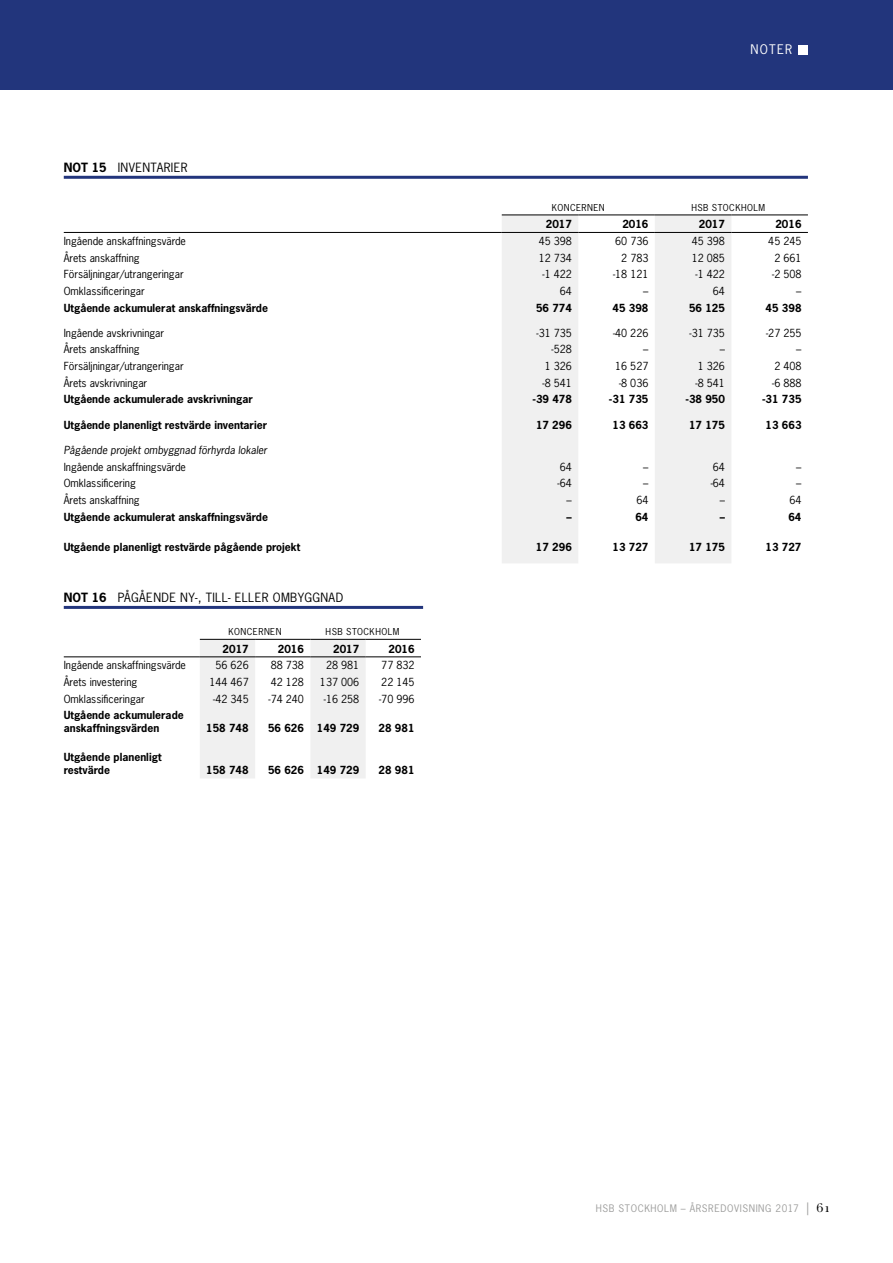
<style>
.page{position:relative;width:893px;height:1263px;background:#fff}
.page>*{position:absolute;margin:0;border:0;box-sizing:border-box;transform-origin:0 0}
.t1{font:12.45px "News Gothic Std";letter-spacing:.1em;color:#fff}
.t2{font:12px "News Gothic Std";letter-spacing:.03em;color:#000}
.t3{font:10.5px "News Gothic Std";color:#000}
.t4{font:700 10.5px/12.8px "News Gothic Std";color:#000}
.t5{font:italic 10.5px "News Gothic Std";color:#000}
.t6{font:9.75px "News Gothic Std";letter-spacing:.06em;color:#9d9d9c}
.t7{font:9px "News Gothic Std";letter-spacing:.05em;color:#000}
.s1{font-weight:700}
.s2{font-family:"New Baskerville Std";font-size:12.75px}
.s3{font-family:"New Baskerville Std";font-size:12.75px;color:#000}
</style>
<div class="page">
<div style="left:0;top:0;width:893px;height:89px;background:#22357c"></div>
<div style="left:798px;top:45px;width:10px;height:9px;background:#fff"></div>
<hr style="left:64px;top:176px;width:744px;height:3px;background:#22357c">
<svg style="left:502px;top:216px;width:229px;height:347px;fill:#f0f0f0"></svg>
<hr style="left:502px;top:215px;width:76px;height:1px;background:#000">
<hr style="left:578px;top:215px;width:77px;height:1px;background:#000">
<hr style="left:655px;top:215px;width:76px;height:1px;background:#000">
<hr style="left:731px;top:215px;width:77px;height:1px;background:#000">
<hr style="left:64px;top:232px;width:438px;height:1px;background:#000">
<hr style="left:502px;top:232px;width:76px;height:1px;background:#000">
<hr style="left:578px;top:232px;width:77px;height:1px;background:#000">
<hr style="left:655px;top:232px;width:76px;height:1px;background:#000">
<hr style="left:731px;top:232px;width:77px;height:1px;background:#000">
<hr style="left:64px;top:606px;width:359px;height:3px;background:#22357c">
<svg style="left:200px;top:640px;width:166px;height:138px"></svg>
<hr style="left:200px;top:639px;width:55px;height:1px;background:#000">
<hr style="left:255px;top:639px;width:55px;height:1px;background:#000">
<hr style="left:310px;top:639px;width:56px;height:1px;background:#000">
<hr style="left:366px;top:639px;width:55px;height:1px;background:#000">
<hr style="left:64px;top:656px;width:136px;height:1px;background:#000">
<hr style="left:200px;top:656px;width:55px;height:1px;background:#000">
<hr style="left:255px;top:656px;width:55px;height:1px;background:#000">
<hr style="left:310px;top:656px;width:56px;height:1px;background:#000">
<hr style="left:366px;top:656px;width:55px;height:1px;background:#000">
<p class="t2" style="left:64px;top:159px;width:125px"><span class="s1">NOT 15</span> INVENTARIER</p>
<p class="t1" style="left:750px;top:42px;width:43px">NOTER</p>
<p class="t7" style="left:552px;top:201px;width:54px">KONCERNEN</p>
<p class="t7" style="left:691px;top:201px;width:75px">HSB STOCKHOLM</p>
<p class="t4" style="left:546px;top:218px;width:28px">2017</p>
<p class="t4" style="left:622px;top:218px;width:28px">2016</p>
<p class="t4" style="left:699px;top:218px;width:28px">2017</p>
<p class="t4" style="left:775px;top:218px;width:28px">2016</p>
<p class="t3" style="left:64px;top:234px;width:124px">Ingående anskaffningsvärde</p>
<p class="t3" style="left:539px;top:234px;width:35px">45 398</p>
<p class="t3" style="left:615px;top:234px;width:35px">60 736</p>
<p class="t3" style="left:692px;top:234px;width:35px">45 398</p>
<p class="t3" style="left:768px;top:234px;width:35px">45 245</p>
<p class="t3" style="left:64px;top:251px;width:77px">Årets anskaffning</p>
<p class="t3" style="left:539px;top:251px;width:35px">12 734</p>
<p class="t3" style="left:621px;top:251px;width:29px">2 783</p>
<p class="t3" style="left:692px;top:251px;width:35px">12 085</p>
<p class="t3" style="left:774px;top:251px;width:29px">2 661</p>
<p class="t3" style="left:64px;top:267px;width:121px">Försäljningar/utrangeringar</p>
<p class="t3" style="left:543px;top:267px;width:31px">-1 422</p>
<p class="t3" style="left:613px;top:267px;width:37px">-18 121</p>
<p class="t3" style="left:696px;top:267px;width:31px">-1 422</p>
<p class="t3" style="left:772px;top:267px;width:31px">-2 508</p>
<p class="t3" style="left:64px;top:284px;width:83px">Omklassificeringar</p>
<p class="t3" style="left:560px;top:284px;width:14px">64</p>
<p class="t3" style="left:643px;top:284px;width:7px">–</p>
<p class="t3" style="left:713px;top:284px;width:14px">64</p>
<p class="t3" style="left:796px;top:284px;width:7px">–</p>
<p class="t4" style="left:64px;top:301px;width:206px">Utgående ackumulerat anskaffningsvärde</p>
<p class="t4" style="left:536px;top:301px;width:37px">56 774</p>
<p class="t4" style="left:612px;top:301px;width:37px">45 398</p>
<p class="t4" style="left:689px;top:301px;width:37px">56 125</p>
<p class="t4" style="left:766px;top:301px;width:37px">45 398</p>
<p class="t3" style="left:64px;top:326px;width:102px">Ingående avskrivningar</p>
<p class="t3" style="left:536px;top:326px;width:37px">-31 735</p>
<p class="t3" style="left:613px;top:326px;width:37px">-40 226</p>
<p class="t3" style="left:690px;top:326px;width:37px">-31 735</p>
<p class="t3" style="left:766px;top:326px;width:37px">-27 255</p>
<p class="t3" style="left:64px;top:343px;width:77px">Årets anskaffning</p>
<p class="t3" style="left:552px;top:343px;width:22px">-528</p>
<p class="t3" style="left:643px;top:343px;width:7px">–</p>
<p class="t3" style="left:720px;top:343px;width:7px">–</p>
<p class="t3" style="left:796px;top:343px;width:7px">–</p>
<p class="t3" style="left:64px;top:359px;width:121px">Försäljningar/utrangeringar</p>
<p class="t3" style="left:545px;top:359px;width:29px">1 326</p>
<p class="t3" style="left:615px;top:359px;width:35px">16 527</p>
<p class="t3" style="left:698px;top:359px;width:29px">1 326</p>
<p class="t3" style="left:774px;top:359px;width:29px">2 408</p>
<p class="t3" style="left:64px;top:376px;width:85px">Årets avskrivningar</p>
<p class="t3" style="left:543px;top:376px;width:31px">-8 541</p>
<p class="t3" style="left:619px;top:376px;width:31px">-8 036</p>
<p class="t3" style="left:696px;top:376px;width:31px">-8 541</p>
<p class="t3" style="left:772px;top:376px;width:31px">-6 888</p>
<p class="t4" style="left:64px;top:393px;width:191px">Utgående ackumulerade avskrivningar</p>
<p class="t4" style="left:532px;top:393px;width:41px">-39 478</p>
<p class="t4" style="left:609px;top:393px;width:41px">-31 735</p>
<p class="t4" style="left:685px;top:393px;width:41px">-38 950</p>
<p class="t4" style="left:762px;top:393px;width:41px">-31 735</p>
<p class="t4" style="left:64px;top:418px;width:205px">Utgående planenligt restvärde inventarier</p>
<p class="t4" style="left:536px;top:418px;width:37px">17 296</p>
<p class="t4" style="left:612px;top:418px;width:37px">13 663</p>
<p class="t4" style="left:689px;top:418px;width:37px">17 175</p>
<p class="t4" style="left:766px;top:418px;width:37px">13 663</p>
<p class="t5" style="left:64px;top:443px;width:205px">Pågående projekt ombyggnad förhyrda lokaler</p>
<p class="t3" style="left:64px;top:460px;width:124px">Ingående anskaffningsvärde</p>
<p class="t3" style="left:560px;top:460px;width:14px">64</p>
<p class="t3" style="left:643px;top:460px;width:7px">–</p>
<p class="t3" style="left:713px;top:460px;width:14px">64</p>
<p class="t3" style="left:796px;top:460px;width:7px">–</p>
<p class="t3" style="left:64px;top:476px;width:74px">Omklassificering</p>
<p class="t3" style="left:558px;top:476px;width:16px">-64</p>
<p class="t3" style="left:643px;top:476px;width:7px">–</p>
<p class="t3" style="left:711px;top:476px;width:16px">-64</p>
<p class="t3" style="left:796px;top:476px;width:7px">–</p>
<p class="t3" style="left:64px;top:493px;width:77px">Årets anskaffning</p>
<p class="t3" style="left:567px;top:493px;width:7px">–</p>
<p class="t3" style="left:636px;top:493px;width:14px">64</p>
<p class="t3" style="left:720px;top:493px;width:7px">–</p>
<p class="t3" style="left:789px;top:493px;width:14px">64</p>
<p class="t4" style="left:64px;top:510px;width:206px">Utgående ackumulerat anskaffningsvärde</p>
<p class="t4" style="left:567px;top:510px;width:7px">–</p>
<p class="t4" style="left:635px;top:510px;width:15px">64</p>
<p class="t4" style="left:720px;top:510px;width:7px">–</p>
<p class="t4" style="left:788px;top:510px;width:15px">64</p>
<p class="t4" style="left:64px;top:540px;width:238px">Utgående planenligt restvärde pågående projekt</p>
<p class="t4" style="left:536px;top:540px;width:37px">17 296</p>
<p class="t4" style="left:612px;top:540px;width:37px">13 727</p>
<p class="t4" style="left:689px;top:540px;width:37px">17 175</p>
<p class="t4" style="left:765px;top:540px;width:37px">13 727</p>
<p class="t2" style="left:64px;top:589px;width:281px"><span class="s1">NOT 16</span> PÅGÅENDE NY-, TILL- ELLER OMBYGGNAD</p>
<p class="t7" style="left:229px;top:626px;width:54px">KONCERNEN</p>
<p class="t7" style="left:326px;top:626px;width:75px">HSB STOCKHOLM</p>
<p class="t4" style="left:223px;top:642px;width:28px">2017</p>
<p class="t4" style="left:278px;top:642px;width:28px">2016</p>
<p class="t4" style="left:333px;top:642px;width:28px">2017</p>
<p class="t4" style="left:388px;top:642px;width:28px">2016</p>
<p class="t3" style="left:64px;top:658px;width:124px">Ingående anskaffningsvärde</p>
<p class="t3" style="left:215px;top:658px;width:35px">56 626</p>
<p class="t3" style="left:271px;top:658px;width:35px">88 738</p>
<p class="t3" style="left:326px;top:658px;width:35px">28 981</p>
<p class="t3" style="left:381px;top:658px;width:35px">77 832</p>
<p class="t3" style="left:64px;top:675px;width:75px">Årets investering</p>
<p class="t3" style="left:209px;top:675px;width:41px">144 467</p>
<p class="t3" style="left:271px;top:675px;width:35px">42 128</p>
<p class="t3" style="left:320px;top:675px;width:41px">137 006</p>
<p class="t3" style="left:381px;top:675px;width:35px">22 145</p>
<p class="t3" style="left:64px;top:692px;width:83px">Omklassificeringar</p>
<p class="t3" style="left:213px;top:692px;width:37px">-42 345</p>
<p class="t3" style="left:269px;top:692px;width:37px">-74 240</p>
<p class="t3" style="left:324px;top:692px;width:37px">-16 258</p>
<p class="t3" style="left:379px;top:692px;width:37px">-70 996</p>
<p class="t4" style="left:64px;top:709px;width:122px">Utgående ackumulerade anskaffningsvärden</p>
<p class="t4" style="left:206px;top:721px;width:44px">158 748</p>
<p class="t4" style="left:268px;top:721px;width:93px">56 626 149 729</p>
<p class="t4" style="left:379px;top:721px;width:37px">28 981</p>
<p class="t4" style="left:64px;top:751px;width:99px">Utgående planenligt restvärde</p>
<p class="t4" style="left:206px;top:764px;width:44px">158 748</p>
<p class="t4" style="left:268px;top:764px;width:93px">56 626 149 729</p>
<p class="t4" style="left:379px;top:764px;width:37px">28 981</p>
<p class="t6" style="left:596px;top:1202px;width:236px">HSB STOCKHOLM – ÅRSREDOVISNING 2017 <span class="s2">|</span> <span class="s3">61</span></p>
</div>
